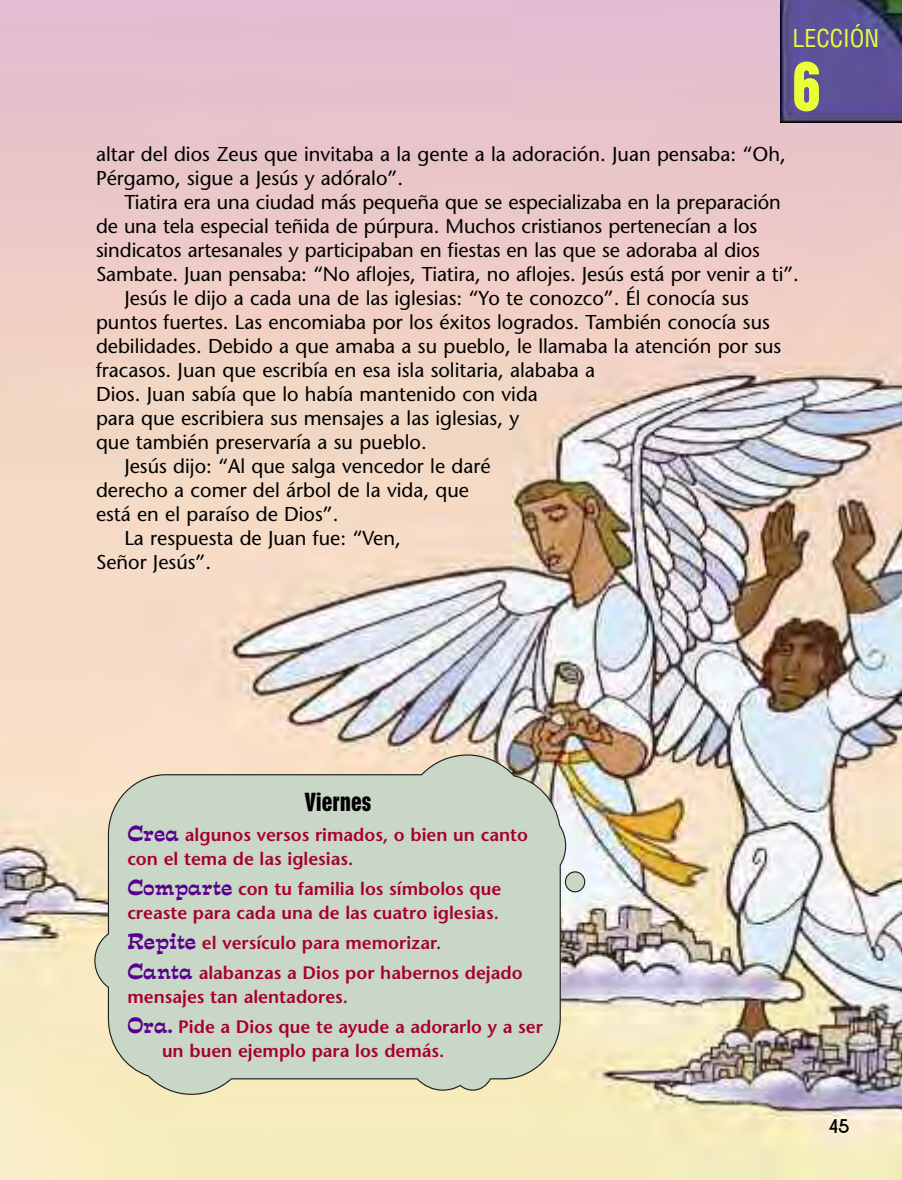
<style>
.page{position:relative;width:902px;height:1180px;background:#fff}
.page>*{position:absolute;margin:0;border:0;box-sizing:border-box;transform-origin:0 0}
.t1{font:700 condensed 64px "Placard";color:#ebff38}
.t2{font:700 condensed 24px "Placard";color:#000}
.t3{font:condensed 24px "Helvetica";color:#ebff38}
.t4{font:20px/24px "Stone Sans";color:#000}
.t5{font:700 20px "New Garden";color:#000}
.t6{font:600 18px/24px "Stone Sans";color:#a7002e}
.s1{font-family:"Estro Font";font-weight:400;font-size:20px;color:#59008c}
</style>
<div class="page">
<img style="left:0;top:0;width:901px;height:1179px">
<svg style="left:560px;top:741px;width:40px;height:32px"></svg>
<svg style="left:94px;top:753px;width:472px;height:342px;background:#ccd6c4"></svg>
<div style="left:565px;top:871px;width:19px;height:20px;background:#c9d7c7;border-radius:50%"></div>
<div style="left:565px;top:871px;width:20px;height:21px;border:1px solid #231f20;border-radius:50%"></div>
<img style="left:780px;top:0;width:121px;height:122px">
<p class="t3" style="left:792px;top:24px;width:88px">LECCIÓN</p>
<h1 class="t1" style="left:792px;top:62px;width:30px">6</h1>
<p class="t4" style="left:96px;top:144px;width:691px">altar del dios Zeus que invitaba a la gente a la adoración. Juan pensaba: “Oh,<br>Pérgamo, sigue a Jesús y adóralo”.</p>
<p class="t4" style="left:124px;top:192px;width:658px">Tiatira era una ciudad más pequeña que se especializaba en la preparación</p>
<p class="t4" style="left:96px;top:216px;width:662px">de una tela especial teñida de púrpura. Muchos cristianos pertenecían a los</p>
<p class="t4" style="left:96px;top:240px;width:665px">sindicatos artesanales y participaban en fiestas en las que se adoraba al dios</p>
<p class="t4" style="left:96px;top:264px;width:704px">Sambate. Juan pensaba: “No aflojes, Tiatira, no aflojes. Jesús está por venir a ti”.</p>
<p class="t4" style="left:124px;top:288px;width:626px">Jesús le dijo a cada una de las iglesias: “Yo te conozco”. Él conocía sus</p>
<p class="t4" style="left:96px;top:312px;width:675px">puntos fuertes. Las encomiaba por los éxitos logrados. También conocía sus</p>
<p class="t4" style="left:96px;top:336px;width:686px">debilidades. Debido a que amaba a su pueblo, le llamaba la atención por sus</p>
<p class="t4" style="left:96px;top:360px;width:500px">fracasos. Juan que escribía en esa isla solitaria, alababa a</p>
<p class="t4" style="left:96px;top:384px;width:443px">Dios. Juan sabía que lo había mantenido con vida</p>
<p class="t4" style="left:96px;top:408px;width:425px">para que escribiera sus mensajes a las iglesias, y</p>
<p class="t4" style="left:96px;top:432px;width:332px">que también preservaría a su pueblo.</p>
<p class="t4" style="left:124px;top:456px;width:367px">Jesús dijo: “Al que salga vencedor le daré</p>
<p class="t4" style="left:96px;top:480px;width:374px">derecho a comer del árbol de la vida, que</p>
<p class="t4" style="left:96px;top:504px;width:244px">está en el paraíso de Dios”.</p>
<p class="t4" style="left:124px;top:528px;width:278px">La respuesta de Juan fue: “Ven,</p>
<p class="t4" style="left:96px;top:552px;width:117px">Señor Jesús”.</p>
<p class="t2" style="left:304px;top:792px;width:68px">Viernes</p>
<p class="t6" style="left:127px;top:824px;width:402px"><span class="s1">Crea</span> algunos versos rimados, o bien un canto con el tema de las iglesias.</p>
<p class="t6" style="left:127px;top:878px;width:375px"><span class="s1">Comparte</span> con tu familia los símbolos que creaste para cada una de las cuatro iglesias.</p>
<p class="t6" style="left:127px;top:929px;width:396px;line-height:30px"><span class="s1">Repite</span> el versículo para memorizar.<br><span class="s1">Canta</span> alabanzas a Dios por habernos dejado</p>
<p class="t6" style="left:127px;top:983px;width:417px;line-height:30px">mensajes tan alentadores.<br><span class="s1">Ora.</span> Pide a Dios que te ayude a adorarlo y a ser</p>
<p class="t6" style="left:162px;top:1040px;width:284px">un buen ejemplo para los demás.</p>
<p class="t5" style="left:828px;top:1114px;width:22px">45</p>
</div>
